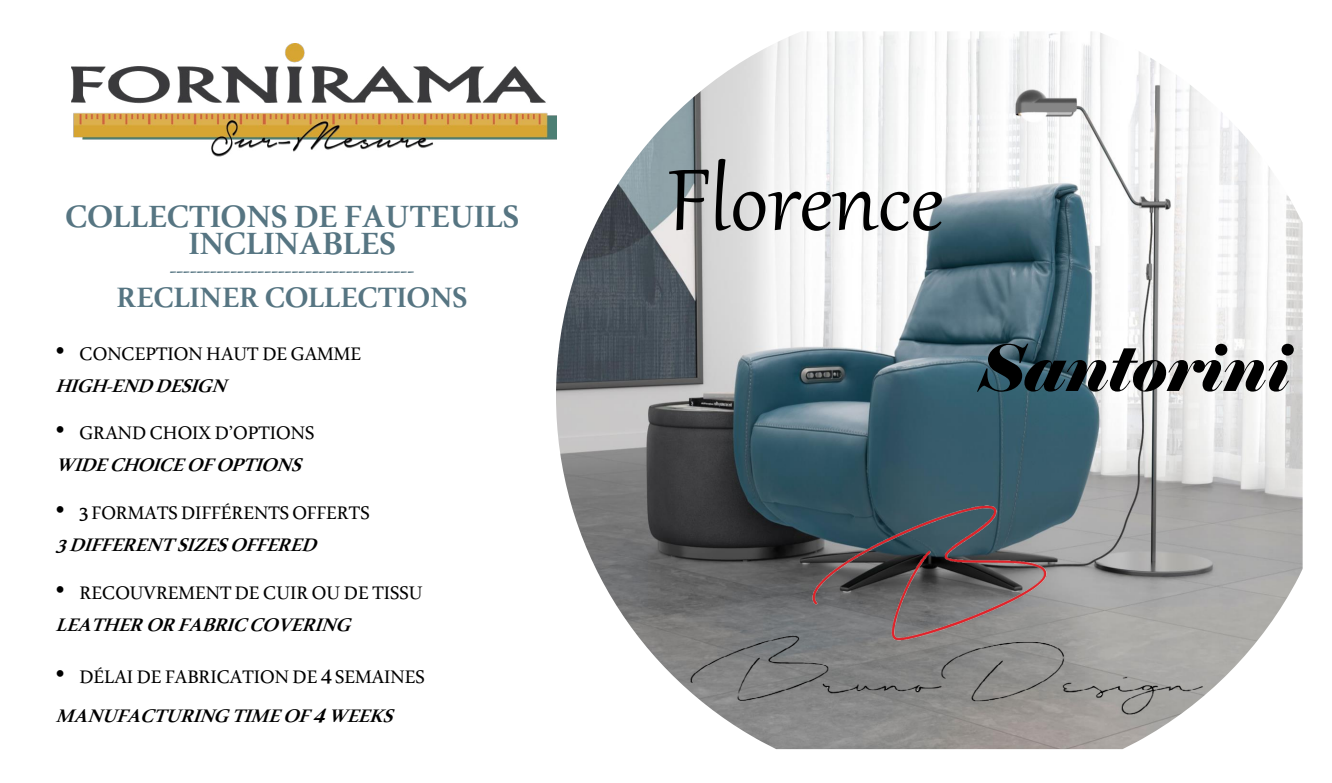
<style>
.page{position:relative;width:1332px;height:783px;background:#fff}
.page>*{position:absolute;margin:0;border:0;box-sizing:border-box;transform-origin:0 0}
.t1{font:106.4px "Gabriola";color:#000}
.t2{font:italic 63.8px "Elephant";color:#000}
.t3{font:700 45.2px "Microsoft Uighur";color:#567582}
.t4{font:700 41.2px "Microsoft Uighur";color:#567582}
.t5{font:700 32px "Microsoft Uighur";color:#567582}
.t6{font:26.6px/32px "Microsoft Uighur";color:#000}
.s1{font-family:"Arial"}
.s2{font-weight:700;font-style:italic}
.s3{font-size:32px}
.s4{font-weight:700;font-style:italic;font-size:32px}
</style>
<div class="page">
<img style="left:556px;top:31px;width:747px;height:718px">
<img style="left:72px;top:43px;width:484px;height:114px">
<img style="left:672px;top:625px;width:543px;height:97px">
<img style="left:813px;top:506px;width:233px;height:134px">
<h3 class="t3" style="left:65px;top:195px;width:455px">COLLECTIONS DE FAUTEUILS</h3>
<h3 class="t3" style="left:189px;top:222px;width:208px">INCLINABLES</h3>
<p class="t5" style="left:170px;top:254px;width:246px">------------------------------------</p>
<h3 class="t4" style="left:117px;top:277px;width:352px">RECLINER COLLECTIONS</h3>
<p class="t6" style="left:56px;top:334px;width:307px"><span class="s1">•</span> CONCEPTION HAUT DE GAMME<br><span class="s2">HIGH-ENDDESIGN</span></p>
<p class="t6" style="left:56px;top:414px;width:260px"><span class="s1">•</span> GRAND CHOIX D’OPTIONS<br><span class="s2">WIDECHOICEOFOPTIONS</span></p>
<p class="t6" style="left:56px;top:494px;width:316px"><span class="s1">•</span> 3 FORMATS DIFFÉRENTS OFFERTS<br><span class="s2">3DIFFERENTSIZESOFFERED</span></p>
<p class="t6" style="left:56px;top:574px;width:368px"><span class="s1">•</span> RECOUVREMENT DE CUIR OU DE TISSU<br><span class="s2">LEATHERORFABRICCOVERING</span></p>
<p class="t6" style="left:56px;top:655px;width:371px;line-height:38.4px"><span class="s1">•</span> DÉLAI DE FABRICATION DE <span class="s3">4</span>SEMAINES<br><span class="s2">MANUFACTURINGTIMEOF</span><span class="s4">4</span><span class="s2">WEEKS</span></p>
<h1 class="t1" style="left:668px;top:131px;width:277px">Florence</h1>
<h2 class="t2" style="left:978px;top:328px;width:313px">Santorini</h2>
</div>
